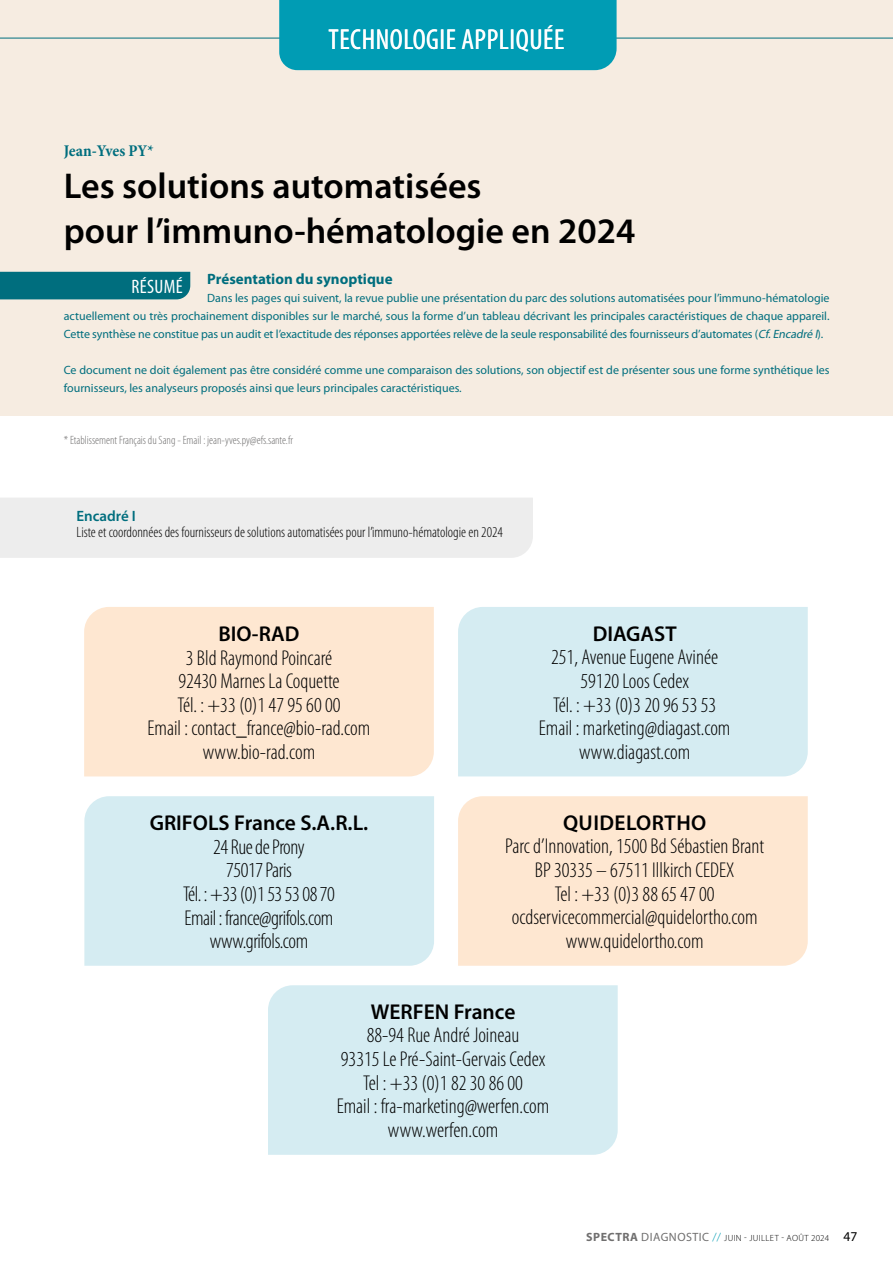
<style>
.page{position:relative;width:893px;height:1263px;background:#fff}
.page>*{position:absolute;margin:0;border:0;box-sizing:border-box;transform-origin:0 0}
.t1{font:600 36px/45px "Myriad Pro";color:#000}
.t2{font:condensed 29.1px "Myriad Pro";letter-spacing:.02em;color:#fff}
.t3{font:300 condensed 21.45px/23.7px "Myriad Pro";color:#000;text-align:center}
.t4{font:300 condensed 21.45px/23.7px "Myriad Pro";letter-spacing:-.02em;color:#000;text-align:center}
.t5{font:600 21.45px "Myriad Pro";color:#000}
.t6{font:600 21.45px "Myriad Pro";letter-spacing:.02em;color:#000}
.t7{font:condensed 19.5px "Myriad Pro";letter-spacing:.02em;color:#fff}
.t8{font:700 condensed 16.5px "Minion Pro";letter-spacing:-.01em;color:#006e7e}
.t9{font:300 condensed 15px "Myriad Pro";color:#000}
.t10{font:700 15px "Myriad Pro";color:#006e7e}
.t11{font:600 15px "Myriad Pro";color:#006e7e}
.t12{font:13.5px "Myriad Pro";color:#000}
.t13{font:12px/18px "Myriad Pro";color:#006e7e;text-align:justify}
.t14{font:300 condensed 12px "Myriad Pro";color:#706f6f}
.t15{font:300 9px "Myriad Pro";letter-spacing:.04em;color:#000}
.s1{font-style:italic}
.s2{font-weight:700;font-size:12px;color:#706f6f}
.s3{font-weight:400;font-size:12px;color:#706f6f}
.s4{font-size:12px;color:#009cb4}
</style>
<div class="page">
<div style="left:0;top:0;width:893px;height:415px;background:#f6ece1"></div>
<hr style="left:0;top:38px;width:312px;height:1px;background:#006e7e">
<hr style="left:578px;top:38px;width:315px;height:1px;background:#006e7e">
<div style="left:279px;top:0;width:338px;height:70px;background:#009cb4"></div>
<div style="left:0;top:272px;width:190px;height:27px;background:#006e7e"></div>
<div style="left:84px;top:796px;width:350px;height:170px;background:#d5ecf2"></div>
<div style="left:458px;top:607px;width:350px;height:169px;background:#d5ecf2"></div>
<div style="left:458px;top:796px;width:350px;height:170px;background:#fee7d1"></div>
<div style="left:84px;top:607px;width:350px;height:169px;background:#fee7d1"></div>
<div style="left:268px;top:985px;width:350px;height:170px;background:#d5ecf2"></div>
<div style="left:0;top:498px;width:533px;height:60px;background:#ededed"></div>
<h3 class="t8" style="left:64px;top:139px;width:91px">Jean-Yves PY*</h3>
<h2 class="t2" style="left:329px;top:22px;width:237px">TECHNOLOGIE APPLIQUÉE</h2>
<h1 class="t1" style="left:64px;top:163px;width:573px">Les solutions automatisées<br>pour l’immuno-hématologie en 2024</h1>
<h3 class="t7" style="left:131px;top:275px;width:53px">RÉSUMÉ</h3>
<p class="t10" style="left:207px;top:269px;width:187px">Présentation du synoptique</p>
<p class="t13" style="left:64px;top:289px;width:767px;text-indent:144px">Dans les pages qui suivent, la revue publie une présentation du parc des solutions automatisées pour l’immuno-hématologie actuellement ou très prochainement disponibles sur le marché, sous la forme d’un tableau décrivant les principales caractéristiques de chaque appareil.<br>Cette synthèse ne constitue pas un audit et l’exactitude des réponses apportées relève de la seule responsabilité des fournisseurs d’automates (<span class="s1">Cf.Encadré I</span>).</p>
<p class="t13" style="left:64px;top:361px;width:767px">Ce document ne doit également pas être considéré comme une comparaison des solutions, son objectif est de présenter sous une forme synthétique les fournisseurs, les analyseurs proposés ainsi que leurs principales caractéristiques.</p>
<p class="t14" style="left:64px;top:433px;width:231px">* Etablissement Français du Sang - Email : jean-yves.py@efs.sante.fr</p>
<p class="t11" style="left:77px;top:506px;width:61px">Encadré I</p>
<p class="t9" style="left:77px;top:523px;width:428px">Liste et coordonnées des fournisseurs de solutions automatisées pour l’immuno-hématologie en 2024</p>
<h3 class="t5" style="left:218px;top:620px;width:82px">BIO-RAD</h3>
<h3 class="t3" style="left:148px;top:645px;width:224px">3 Bld Raymond Poincaré<br>92430 Marnes La Coquette<br>Tél. : +33 (0)1 47 95 60 00<br>Email : contact_france@bio-rad.com www.bio-rad.com</h3>
<h3 class="t5" style="left:593px;top:620px;width:86px">DIAGAST</h3>
<h3 class="t3" style="left:539px;top:645px;width:193px">251, Avenue Eugene Avinée<br>59120 Loos Cedex<br>Tél. : +33 (0)3 20 96 53 53<br>Email : marketing@diagast.com www.diagast.com</h3>
<h3 class="t5" style="left:150px;top:809px;width:220px">GRIFOLS France S.A.R.L.</h3>
<h3 class="t4" style="left:183px;top:834px;width:153px">24 Rue de Prony<br>75017 Paris<br>Tél. : +33 (0)1 53 53 08 70<br>Email : france@grifols.com www.grifols.com</h3>
<h3 class="t6" style="left:563px;top:809px;width:145px">QUIDELORTHO</h3>
<h3 class="t3" style="left:505px;top:834px;width:260px">Parc d’Innovation, 1500 Bd Sébastien Brant<br>BP 30335 – 67511 Illkirch CEDEX<br>Tel : +33 (0)3 88 65 47 00 ocdservicecommercial@quidelortho.com www.quidelortho.com</h3>
<h3 class="t5" style="left:371px;top:998px;width:146px">WERFEN France</h3>
<h3 class="t3" style="left:337px;top:1023px;width:214px">88-94 Rue André Joineau<br>93315 Le Pré-Saint-Gervais Cedex<br>Tel : +33 (0)1 82 30 86 00<br>Email : fra-marketing@werfen.com www.werfen.com</h3>
<p class="t15" style="left:586px;top:1232px;width:244px"><span class="s2">SPECTRA</span> <span class="s3">DIAGNOSTIC</span> <span class="s4">//</span> JUIN - JUILLET - AOÛT 2024</p>
<p class="t12" style="left:843px;top:1228px;width:16px">47</p>
</div>
